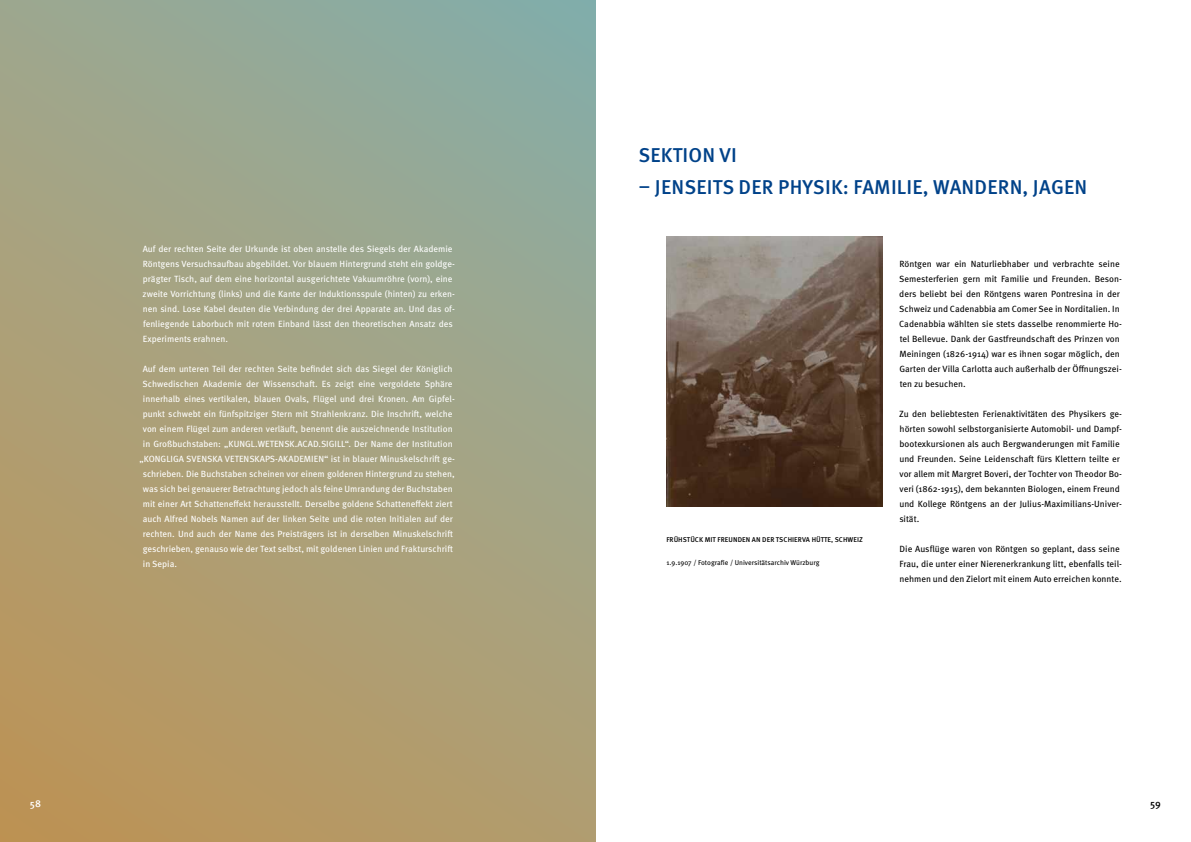
<style>
.page{position:relative;width:1191px;height:842px;background:#fff}
.page>*{position:absolute;margin:0;border:0;box-sizing:border-box;transform-origin:0 0}
.t1{font:500 20px "Meta Pro";letter-spacing:.01em;color:#004289}
.t2{font:500 10px "Meta Pro";color:#000}
.t3{font:500 10px "Meta Pro";color:#fff}
.t4{font:9px/15px "Meta Pro";color:#fff}
.t5{font:9px/15px "Meta Pro";color:#000}
.t6{font:500 7px "Meta Pro";letter-spacing:.01em;color:#000}
.t7{font:7px "Meta Pro";letter-spacing:-.005em;color:#000}
</style>
<div class="page">
<img style="left:666px;top:237px;width:217px;height:270px">
<svg style="left:0;top:0;width:595px;height:842px;background:#a6a17f"></svg>
<p class="t3" style="left:30px;top:797px;width:13px">58</p>
<p class="t4" style="left:143px;top:240px;width:314px">Auf der rechten Seite der Urkunde ist oben anstelle des Siegels der Akademie Röntgens Versuchsaufbau abgebildet. Vor blauem Hintergrund steht ein goldge&shy;prägter Tisch, auf dem eine horizontal ausgerichtete Vakuumröhre (vorn), eine zweite Vorrichtung (links) und die Kante der Induktionsspule (hinten) zu erken&shy;nen sind. Lose Kabel deuten die Verbindung der drei Apparate an. Und das of&shy;fenliegende Laborbuch mit rotem Einband lässt den theoretischen Ansatz des Experiments erahnen.</p>
<p class="t4" style="left:143px;top:360px;width:311px">Auf dem unteren Teil der rechten Seite befindet sich das Siegel der Königlich</p>
<p class="t4" style="left:143px;top:375px;width:311px">Schwedischen Akademie der Wissenschaft. Es zeigt eine vergoldete Sphäre</p>
<p class="t4" style="left:143px;top:390px;width:313px">innerhalb eines vertikalen, blauen Ovals, Flügel und drei Kronen. Am Gipfel-</p>
<p class="t4" style="left:143px;top:405px;width:311px">punkt schwebt ein fünfspitziger Stern mit Strahlenkranz. Die Inschrift, welche</p>
<p class="t4" style="left:143px;top:420px;width:311px">von einem Flügel zum anderen verläuft, benennt die auszeichnende Institution</p>
<p class="t4" style="left:143px;top:436px;width:311px">in Großbuchstaben: „KUNGL.WETENSK.ACAD.SIGILL“. Der Name der Institution</p>
<p class="t4" style="left:139px;top:451px;width:317px">„KONGLIGA SVENSKA VETENSKAPS-AKADEMIEN“ ist in blauer Minuskelschrift ge-</p>
<p class="t4" style="left:143px;top:466px;width:313px">schrieben. Die Buchstaben scheinen vor einem goldenen Hintergrund zu stehen,</p>
<p class="t4" style="left:143px;top:481px;width:311px">was sich bei genauerer Betrachtung jedoch als feine Umrandung der Buchstaben</p>
<p class="t4" style="left:143px;top:496px;width:311px">mit einer Art Schatteneffekt herausstellt. Derselbe goldene Schatteneffekt ziert</p>
<p class="t4" style="left:143px;top:511px;width:312px">auch Alfred Nobels Namen auf der linken Seite und die roten Initialen auf der</p>
<p class="t4" style="left:143px;top:526px;width:312px">rechten. Und auch der Name des Preisträgers ist in derselben Minuskelschrift</p>
<p class="t4" style="left:143px;top:541px;width:312px">geschrieben, genauso wie der Text selbst, mit goldenen Linien und Frakturschrift</p>
<p class="t4" style="left:143px;top:556px;width:36px">in Sepia.</p>
<h1 class="t1" style="left:638px;top:143px;width:100px">SEKTION VI</h1>
<h1 class="t1" style="left:638px;top:175px;width:450px">– JENSEITS DER PHYSIK: FAMILIE, WANDERN, JAGEN</h1>
<p class="t6" style="left:666px;top:535px;width:198px">FRÜHSTÜCK MIT FREUNDEN AN DER TSCHIERVA HÜTTE, SCHWEIZ</p>
<p class="t7" style="left:666px;top:557px;width:155px">1.9.1907 / Fotografie / Universitätsarchiv Würzburg</p>
<p class="t5" style="left:899px;top:255px;width:224px">Röntgen war ein Naturliebhaber und verbrachte seine Semesterferien gern mit Familie und Freunden. Beson&shy;ders beliebt bei den Röntgens waren Pontresina in der Schweiz und Cadenabbia am Comer See in Norditalien. In Cadenabbia wählten sie stets dasselbe renommierte Ho&shy;tel Bellevue. Dank der Gastfreundschaft des Prinzen von Meiningen (1826-1914) war es ihnen sogar möglich, den Garten der Villa Carlotta auch außerhalb der Öffnungszei&shy;ten zu besuchen.</p>
<p class="t5" style="left:899px;top:405px;width:224px">Zu den beliebtesten Ferienaktivitäten des Physikers ge&shy;hörten sowohl selbstorganisierte Automobil- und Dampf&shy;bootexkursionen als auch Bergwanderungen mit Familie und Freunden. Seine Leidenschaft fürs Klettern teilte er vor allem mit Margret Boveri, der Tochter von Theodor Bo&shy;veri (1862-1915), dem bekannten Biologen, einem Freund und Kollege Röntgens an der Julius-Maximilians-Univer&shy;sität.</p>
<p class="t5" style="left:899px;top:541px;width:224px">Die Ausflüge waren von Röntgen so geplant, dass seine<br>Frau, die unter einer Nierenerkrankung litt, ebenfalls teil&shy;nehmen und den Zielort mit einem Auto erreichen konnte.</p>
<p class="t2" style="left:1150px;top:797px;width:12px">59</p>
</div>
